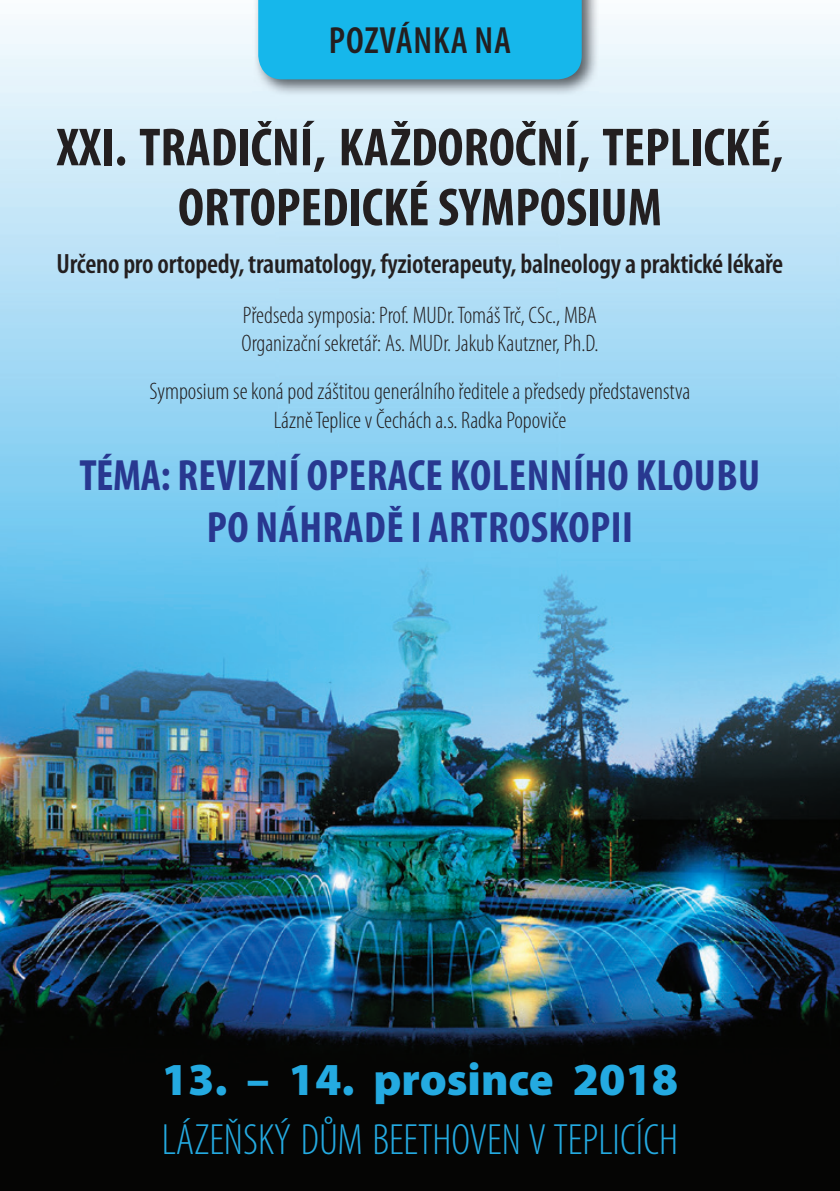
<style>
.page{position:relative;width:840px;height:1191px;background:#fff}
.page>*{position:absolute;margin:0;border:0;box-sizing:border-box;transform-origin:0 0}
.t1{font:700 condensed 54px/60px "Myriad Pro";color:#231f20;text-align:center}
.t2{font:900 46px "Myriad Pro";color:#24aae1}
.t3{font:700 condensed 44px/52.8px "Myriad Pro";letter-spacing:.01em;color:#283890;text-align:center}
.t4{font:300 condensed 44px "Myriad Pro";color:#24aae1}
.t5{font:600 condensed 38px "Myriad Pro";letter-spacing:.02em;color:#231f20}
.t6{font:600 condensed 28px "Myriad Pro";letter-spacing:-.01em;color:#231f20}
.t7{font:300 condensed 24px/28.8px "Myriad Pro";color:#231f20}
</style>
<div class="page">
<img style="left:0;top:778px;width:839px;height:413px">
<img style="left:0;top:20px;width:279px;height:758px">
<img style="left:560px;top:13px;width:279px;height:765px">
<img style="left:279px;top:96px;width:281px;height:682px">
<img style="left:252px;top:0;width:346px;height:96px">
<div style="left:258px;top:0;width:323px;height:79px;background:#16b7eb"></div>
<h3 class="t5" style="left:329px;top:16px;width:184px">POZVÁNKA NA</h3>
<h1 class="t1" style="left:57px;top:116px;width:727px">XXI. TRADIČNÍ, KAŽDOROČNÍ, TEPLICKÉ,<br>ORTOPEDICKÉ SYMPOSIUM</h1>
<p class="t6" style="left:57px;top:247px;width:727px">Určeno pro ortopedy, traumatology, fyzioterapeuty, balneology a praktické lékaře</p>
<p class="t7" style="left:241px;top:300px;width:358px">Předseda symposia: Prof. MUDr. Tomáš Trč, CSc., MBA<br>Organizační sekretář: As. MUDr. Jakub Kautzner, Ph.D.</p>
<p class="t7" style="left:149px;top:376px;width:542px;text-align:center">Symposium se koná pod záštitou generálního ředitele a předsedy představenstva<br>Lázně Teplice v Čechách a.s. Radka Popoviče</p>
<h3 class="t3" style="left:79px;top:447px;width:682px">TÉMA: REVIZNÍ OPERACE KOLENNÍHO KLOUBU<br>PO NÁHRADĚ I ARTROSKOPII</h3>
<h2 class="t2" style="left:162px;top:1053px;width:517px">13. – 14. prosince 2018</h2>
<h3 class="t4" style="left:162px;top:1113px;width:517px">LÁZEŇSKÝ DŮM BEETHOVEN V TEPLICÍCH</h3>
</div>
